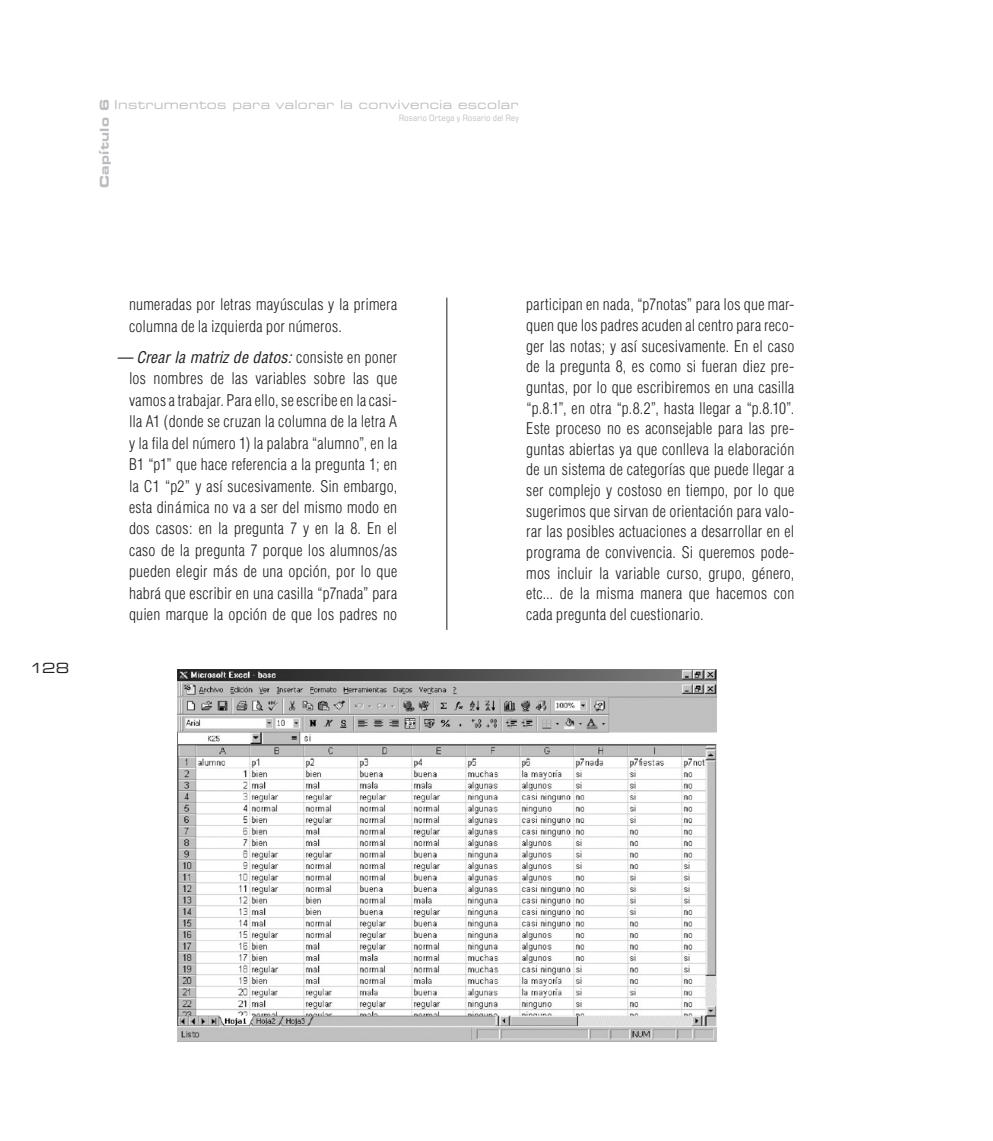
<style>
.page{position:relative;width:993px;height:1141px;background:#fff}
.page>*{position:absolute;margin:0;border:0;box-sizing:border-box;transform-origin:0 0}
.t1{font:300 condensed 15.75px/20.7px "Helvetica";letter-spacing:.015em;color:#231f20;text-align:justify}
.t2{font:14px "Eurostile Extended Two";color:#231f20}
.t3{font:12.25px "Eurostile Extended Two";letter-spacing:.025em;color:#bcbdc0}
.t4{font:12.25px "Eurostile Bold Extended Two";letter-spacing:.025em;color:#bcbdc0}
.t5{font:condensed 8.75px "Eurostile";letter-spacing:.025em;color:#bcbdc0}
.s1{font-weight:400;font-style:italic}
</style>
<div class="page">
<img style="left:177px;top:670px;width:539px;height:372px">
<hr style="left:446px;top:298px;width:1px;height:332px;background:#231f20">
<p class="t4" style="left:97px;top:188px;width:91px;rotate:-90deg">Capítulo 6</p>
<p class="t3" style="left:114px;top:97px;width:405px">Instrumentos para valorar la convivencia escolar</p>
<p class="t5" style="left:399px;top:113px;width:121px">Rosario Ortega y Rosario del Rey</p>
<p class="t2" style="left:30px;top:660px;width:41px">128</p>
<p class="t1" style="left:129px;top:294px;width:269px;line-height:21.3px">numeradas por letras mayúsculas y la primera columna de la izquierda por números.</p>
<p class="t1" style="left:129px;top:347px;width:269px;line-height:21.3px;text-indent:-12px"><span class="s1">— Crear la matriz de datos:</span> consiste en poner los nombres de las variables sobre las que vamos a trabajar. Para ello, se escribe en la casi&shy;lla A1 (donde se cruzan la columna de la letra A y la fila del número 1) la palabra “alumno”, en la B1 “p1” que hace referencia a la pregunta 1; en la C1 “p2” y así sucesivamente. Sin embargo, esta dinámica no va a ser del mismo modo en dos casos: en la pregunta 7 y en la 8. En el caso de la pregunta 7 porque los alumnos/as pueden elegir más de una opción, por lo que habrá que escribir en una casilla “p7nada” para quien marque la opción de que los padres no</p>
<p class="t1" style="left:526px;top:294px;width:269px">participan en nada, “p7notas” para los que mar&shy;quen que los padres acuden al centro para reco&shy;ger las notas; y así sucesivamente. En el caso de la pregunta 8, es como si fueran diez pre&shy;guntas, por lo que escribiremos en una casilla “p.8.1”, en otra “p.8.2”, hasta llegar a “p.8.10”.<br>Este proceso no es aconsejable para las pre&shy;guntas abiertas ya que conlleva la elaboración de un sistema de categorías que puede llegar a ser complejo y costoso en tiempo, por lo que sugerimos que sirvan de orientación para valo&shy;rar las posibles actuaciones a desarrollar en el programa de convivencia. Si queremos pode&shy;mos incluir la variable curso, grupo, género, etc... de la misma manera que hacemos con cada pregunta del cuestionario.</p>
</div>
